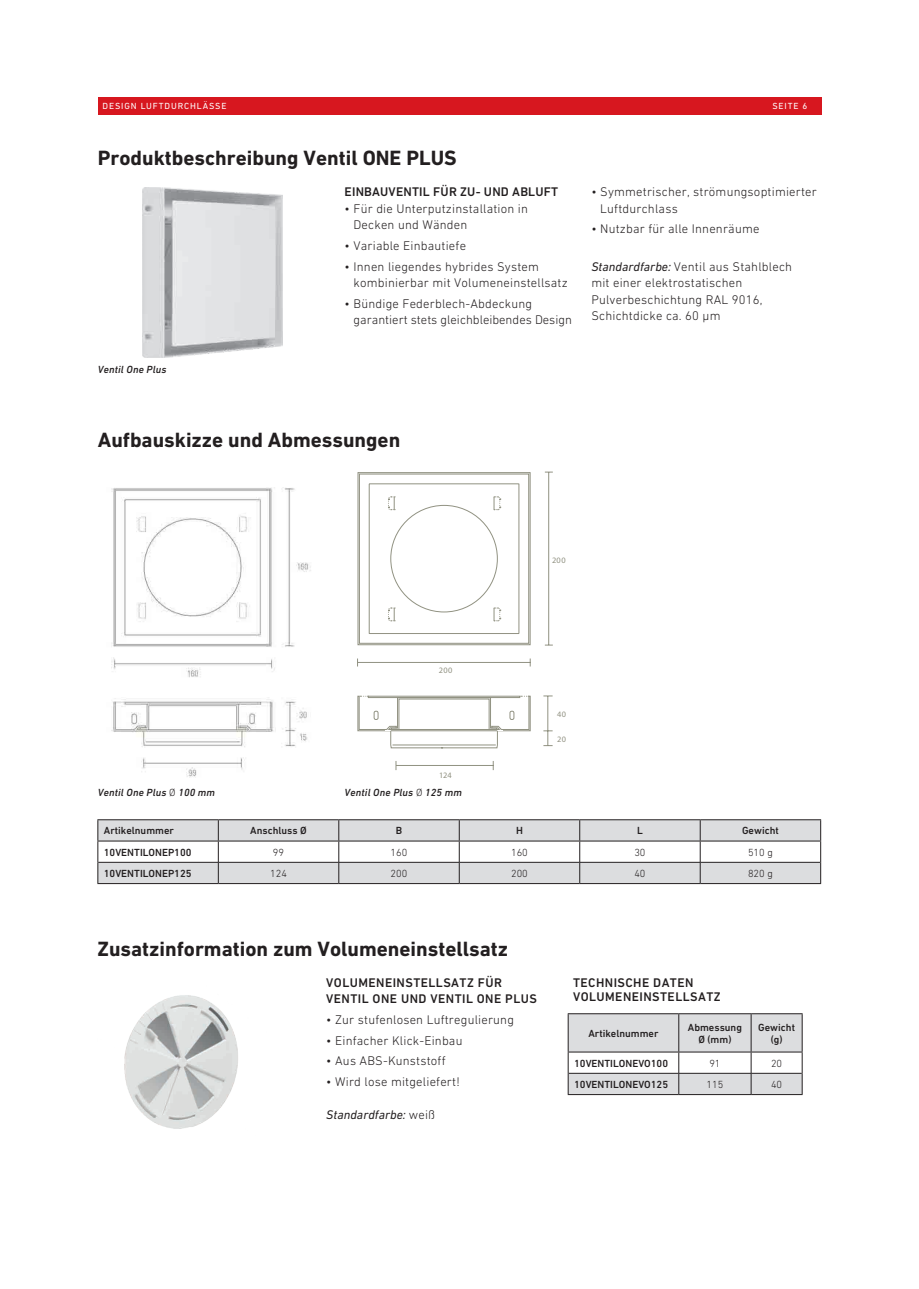
<style>
.page{position:relative;width:919px;height:1289px;background:#fff}
.page>*{position:absolute;margin:0;border:0;box-sizing:border-box;transform-origin:0 0}
.Hauptüberschrift{font:700 21px "DIN Next LT Pro";color:#231f20}
.t1{font:300 12.75px/16.5px "DIN Next LT Pro";letter-spacing:.015em;color:#231f20}
.Teilüberschrift{font:500 12.75px/16.5px "DIN Next LT Pro";letter-spacing:.035em;color:#231f20}
.Teilüberschrift-2{font:500 12.75px "DIN Next LT Pro";letter-spacing:.015em;color:#231f20}
.t2{font:italic 12.75px "DIN Next LT Pro";color:#231f20}
.Teilüberschrift-3{font:500 10.5px/12.6px "DIN Next LT Pro";color:#231f20;text-align:center}
.Hauptüberschrift-2{font:italic 500 10.5px "DIN Next LT Pro";letter-spacing:.015em;color:#231f20}
.Teilüberschrift-4{font:300 10.5px "DIN Next LT Pro";color:#231f20}
.t3{font:9px "DIN Next LT Pro";letter-spacing:.1em;color:#fff}
.t4{font:300 condensed 8.25px "Univers";letter-spacing:.035em;color:#919282}
.s1{font-weight:400;font-style:italic}
.s2{font-weight:300;font-style:normal}
</style>
<div class="page">
<div style="left:98px;top:98px;width:723px;height:17px;background:#d7171f"></div>
<img style="left:142px;top:188px;width:141px;height:170px">
<img style="left:111px;top:487px;width:200px;height:291px">
<svg style="left:357px;top:471px;width:196px;height:277px"></svg>
<hr style="left:396px;top:765px;width:97px;height:1px;background:#919282">
<hr style="left:547px;top:696px;width:1px;height:34px;background:#919282">
<svg style="left:543px;top:730px;width:9px;height:16px"></svg>
<svg style="left:97px;top:819px;width:724px;height:64px"></svg>
<hr style="left:97px;top:883px;width:121px;height:1px;background:#231f20">
<hr style="left:218px;top:883px;width:121px;height:1px;background:#231f20">
<hr style="left:339px;top:883px;width:120px;height:1px;background:#231f20">
<hr style="left:459px;top:883px;width:120px;height:1px;background:#231f20">
<hr style="left:579px;top:883px;width:121px;height:1px;background:#231f20">
<hr style="left:700px;top:883px;width:121px;height:1px;background:#231f20">
<img style="left:124px;top:995px;width:114px;height:134px">
<hr style="left:567px;top:1094px;width:111px;height:1px;background:#231f20">
<hr style="left:678px;top:1094px;width:73px;height:1px;background:#231f20">
<hr style="left:751px;top:1094px;width:51px;height:1px;background:#231f20">
<svg style="left:567px;top:1014px;width:235px;height:80px"></svg>
<hr style="left:567px;top:1013px;width:111px;height:1px;background:#231f20">
<hr style="left:567px;top:1014px;width:1px;height:37px;background:#231f20">
<hr style="left:678px;top:1013px;width:73px;height:1px;background:#231f20">
<hr style="left:751px;top:1013px;width:51px;height:1px;background:#231f20">
<hr style="left:801px;top:1014px;width:1px;height:37px;background:#231f20">
<hr style="left:567px;top:1051px;width:111px;height:1px;background:#231f20">
<hr style="left:678px;top:1051px;width:73px;height:1px;background:#231f20">
<hr style="left:751px;top:1051px;width:51px;height:1px;background:#231f20">
<p class="t3" style="left:102px;top:101px;width:125px">DESIGN LUFTDURCHLÄSSE</p>
<p class="t3" style="left:772px;top:101px;width:37px">SEITE 6</p>
<p class="Hauptüberschrift" style="left:98px;top:145px;width:360px">Produktbeschreibung Ventil ONE PLUS</p>
<p class="Hauptüberschrift-2" style="left:98px;top:363px;width:70px">Ventil One Plus</p>
<p class="Teilüberschrift-2" style="left:344px;top:185px;width:215px">EINBAUVENTIL FÜR ZU- UND ABLUFT</p>
<p class="t1" style="left:344px;top:200px;width:185px">• Für die Unterputzinstallation in</p>
<p class="t1" style="left:353px;top:216px;width:115px">Decken und Wänden</p>
<p class="t1" style="left:344px;top:237px;width:123px">• Variable Einbautiefe</p>
<p class="t1" style="left:344px;top:258px;width:196px">• Innen liegendes hybrides System</p>
<p class="t1" style="left:353px;top:274px;width:216px">kombinierbar mit Volumeneinstellsatz</p>
<p class="t1" style="left:344px;top:295px;width:189px">• Bündige Federblech-Abdeckung</p>
<p class="t1" style="left:353px;top:311px;width:220px">garantiert stets gleichbleibendes Design</p>
<p class="t1" style="left:591px;top:184px;width:227px">• Symmetrischer, strömungsoptimierter</p>
<p class="t1" style="left:600px;top:200px;width:79px">Luftdurchlass</p>
<p class="t1" style="left:591px;top:221px;width:169px">• Nutzbar für alle Innenräume</p>
<p class="t1" style="left:591px;top:258px;width:202px"><span class="s1">Standardfarbe:</span> Ventil aus Stahlblech mit einer elektrostatischen<br>Pulverbeschichtung RAL 9016,<br>Schichtdicke ca. 60 µm</p>
<p class="Hauptüberschrift" style="left:98px;top:427px;width:304px">Aufbauskizze und Abmessungen</p>
<p class="t4" style="left:439px;top:665px;width:15px">200</p>
<p class="t4" style="left:439px;top:770px;width:14px">124</p>
<p class="t4" style="left:552px;top:555px;width:15px">200</p>
<p class="t4" style="left:557px;top:709px;width:10px">40</p>
<p class="t4" style="left:557px;top:733px;width:10px">20</p>
<p class="Hauptüberschrift-2" style="left:98px;top:785px;width:119px">Ventil One Plus <span class="s2">Ø</span> 100 mm</p>
<p class="Hauptüberschrift-2" style="left:344px;top:785px;width:119px">Ventil One Plus <span class="s2">Ø</span> 125 mm</p>
<p class="Teilüberschrift-3" style="left:104px;top:824px;width:72px">Artikelnummer</p>
<p class="Teilüberschrift-3" style="left:250px;top:824px;width:58px">Anschluss Ø</p>
<p class="Teilüberschrift-3" style="left:396px;top:824px;width:8px">B</p>
<p class="Teilüberschrift-3" style="left:516px;top:824px;width:8px">H</p>
<p class="Teilüberschrift-3" style="left:637px;top:824px;width:7px">L</p>
<p class="Teilüberschrift-3" style="left:742px;top:824px;width:38px">Gewicht</p>
<p class="Teilüberschrift-3" style="left:104px;top:845px;width:89px">10VENTILONEP100</p>
<p class="Teilüberschrift-4" style="left:273px;top:846px;width:13px">99</p>
<p class="Teilüberschrift-4" style="left:390px;top:846px;width:18px">160</p>
<p class="Teilüberschrift-4" style="left:511px;top:846px;width:18px">160</p>
<p class="Teilüberschrift-4" style="left:634px;top:846px;width:13px">30</p>
<p class="Teilüberschrift-4" style="left:748px;top:846px;width:26px">510 g</p>
<p class="Teilüberschrift-3" style="left:104px;top:867px;width:89px">10VENTILONEP125</p>
<p class="Teilüberschrift-4" style="left:270px;top:867px;width:18px">124</p>
<p class="Teilüberschrift-4" style="left:390px;top:867px;width:18px">200</p>
<p class="Teilüberschrift-4" style="left:511px;top:867px;width:18px">200</p>
<p class="Teilüberschrift-4" style="left:634px;top:867px;width:13px">40</p>
<p class="Teilüberschrift-4" style="left:748px;top:867px;width:26px">820 g</p>
<p class="Hauptüberschrift" style="left:98px;top:936px;width:412px">Zusatzinformation zum Volumeneinstellsatz</p>
<p class="Teilüberschrift" style="left:326px;top:973px;width:212px">VOLUMENEINSTELLSATZ FÜR<br>VENTIL ONE UND VENTIL ONE PLUS</p>
<p class="t1" style="left:326px;top:1011px;width:189px">• Zur stufenlosen Luftregulierung</p>
<p class="t1" style="left:326px;top:1031px;width:138px">• Einfacher Klick-Einbau</p>
<p class="t1" style="left:326px;top:1052px;width:121px">• Aus ABS-Kunststoff</p>
<p class="t1" style="left:326px;top:1073px;width:135px">• Wird lose mitgeliefert!</p>
<p class="t2" style="left:326px;top:1107px;width:110px">Standardfarbe: <span class="s2">weiß</span></p>
<p class="Teilüberschrift" style="left:573px;top:975px;width:149px;line-height:14.2px">TECHNISCHE DATEN<br>VOLUMENEINSTELLSATZ</p>
<p class="Teilüberschrift-3" style="left:588px;top:1026px;width:72px">Artikelnummer</p>
<p class="Teilüberschrift-3" style="left:687px;top:1020px;width:56px">Abmessung<br>Ø (mm)</p>
<p class="Teilüberschrift-3" style="left:758px;top:1020px;width:38px">Gewicht (g)</p>
<p class="Teilüberschrift-3" style="left:574px;top:1056px;width:95px">10VENTILONEVO100</p>
<p class="Teilüberschrift-4" style="left:709px;top:1056px;width:13px">91</p>
<p class="Teilüberschrift-4" style="left:771px;top:1056px;width:13px">20</p>
<p class="Teilüberschrift-3" style="left:574px;top:1077px;width:95px">10VENTILONEVO125</p>
<p class="Teilüberschrift-4" style="left:706px;top:1078px;width:18px">115</p>
<p class="Teilüberschrift-4" style="left:771px;top:1078px;width:13px">40</p>
</div>
